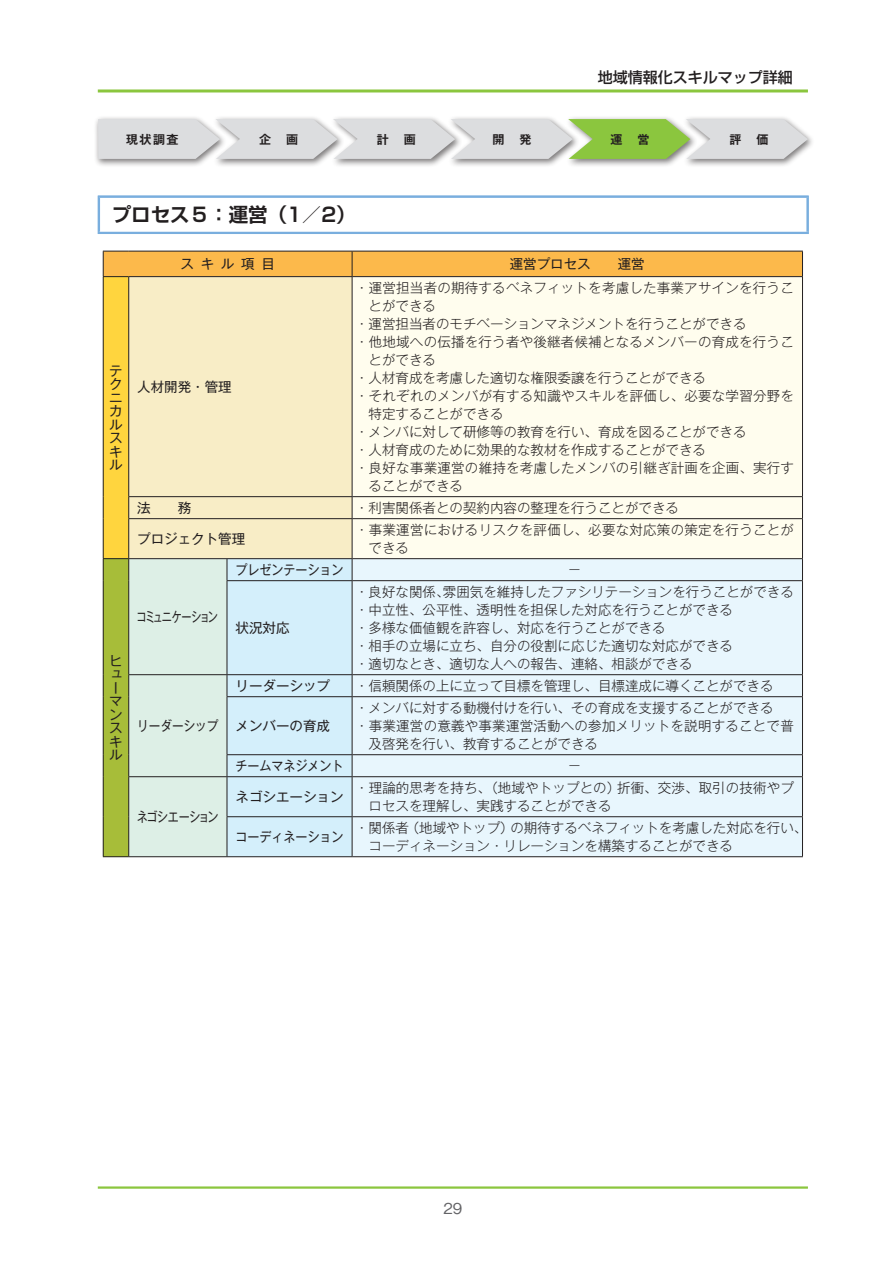
<style>
.page{position:relative;width:893px;height:1263px;background:#fff}
.page>*{position:absolute;margin:0;border:0;box-sizing:border-box;transform-origin:0 0}
.小見出し{font:700 19.5px "Shin Go Pr 5 De";color:#231f20}
.t1{font:500 15px "Shin Go Pr 5";color:#231f20}
.t2{font:500 15px "Gothic BBB Pr 5";color:#636366}
.表下{font:300 13.5px/18px "Gothic MB101 Pr 5";color:#231f20}
.表_ジャス{font:13.5px/13.5px "Gothic MB101 Pr 5";color:#231f20;text-align:justify}
.表_ジャス-2{font:13.5px "Gothic MB101 Pr 5";color:#231f20;scale:.89 1}
.表_ジャス-3{font:13.5px "Gothic MB101 Pr 5";letter-spacing:-.125em;color:#231f20;scale:.75 1}
.表_ジャス-4{font:13.5px "Gothic MB101 Pr 5";letter-spacing:-.07em;color:#231f20;scale:.82 1}
.表_ジャス-5{font:13.5px "Gothic MB101 Pr 5";color:#231f20;scale:.86 1}
.t3{font:700 12px "Gothic MB101 Pr 5 De";color:#231f20}
</style>
<div class="page">
<hr style="left:98px;top:196px;width:711px;height:2px;background:#79aede">
<hr style="left:98px;top:198px;width:2px;height:34px;background:#79aede">
<hr style="left:806px;top:198px;width:3px;height:34px;background:#79aede">
<hr style="left:98px;top:232px;width:711px;height:2px;background:#79aede">
<div style="left:94px;top:115px;width:133px;height:52px;background:#231f20;opacity:.6"></div>
<div style="left:211px;top:115px;width:133px;height:52px;background:#231f20;opacity:.6"></div>
<div style="left:329px;top:115px;width:133px;height:52px;background:#231f20;opacity:.6"></div>
<div style="left:682px;top:115px;width:132px;height:52px;background:#231f20;opacity:.6"></div>
<div style="left:446px;top:115px;width:133px;height:52px;background:#231f20;opacity:.6"></div>
<div style="left:564px;top:115px;width:133px;height:52px;background:#231f20;opacity:.6"></div>
<svg style="left:98px;top:119px;width:710px;height:40px;background:#d1dac9"></svg>
<div style="left:103px;top:277px;width:26px;height:282px;background:#ffd53e"></div>
<div style="left:129px;top:277px;width:223px;height:281px;background:#f8edc6"></div>
<div style="left:353px;top:277px;width:449px;height:281px;background:#fffdee"></div>
<div style="left:353px;top:559px;width:449px;height:297px;background:#e8f6fd"></div>
<hr style="left:103px;top:277px;width:1px;height:220px;background:#231f20">
<hr style="left:802px;top:277px;width:1px;height:219px;background:#231f20">
<svg style="left:103px;top:497px;width:1px;height:22px"></svg>
<hr style="left:352px;top:496px;width:451px;height:1px;background:#231f20">
<svg style="left:802px;top:497px;width:1px;height:21px"></svg>
<hr style="left:103px;top:519px;width:1px;height:39px;background:#231f20">
<hr style="left:352px;top:518px;width:451px;height:1px;background:#231f20">
<hr style="left:802px;top:519px;width:1px;height:39px;background:#231f20">
<hr style="left:352px;top:558px;width:451px;height:1px;background:#231f20">
<svg style="left:802px;top:559px;width:1px;height:21px"></svg>
<hr style="left:352px;top:580px;width:451px;height:1px;background:#231f20">
<hr style="left:802px;top:581px;width:1px;height:93px;background:#231f20">
<hr style="left:352px;top:674px;width:451px;height:1px;background:#231f20">
<svg style="left:802px;top:675px;width:1px;height:21px"></svg>
<hr style="left:352px;top:696px;width:451px;height:1px;background:#231f20">
<hr style="left:802px;top:697px;width:1px;height:57px;background:#231f20">
<hr style="left:352px;top:754px;width:451px;height:1px;background:#231f20">
<svg style="left:802px;top:755px;width:1px;height:21px"></svg>
<hr style="left:352px;top:776px;width:451px;height:1px;background:#231f20">
<hr style="left:802px;top:777px;width:1px;height:39px;background:#231f20">
<hr style="left:352px;top:816px;width:451px;height:1px;background:#231f20">
<hr style="left:802px;top:817px;width:1px;height:39px;background:#231f20">
<svg style="left:103px;top:558px;width:250px;height:299px;background:#cde4d9"></svg>
<hr style="left:129px;top:856px;width:98px;height:1px;background:#231f20">
<hr style="left:227px;top:856px;width:125px;height:1px;background:#231f20">
<hr style="left:352px;top:856px;width:451px;height:1px;background:#231f20">
<hr style="left:128px;top:277px;width:1px;height:219px;background:#231f20">
<hr style="left:352px;top:277px;width:1px;height:219px;background:#231f20">
<hr style="left:128px;top:496px;width:99px;height:1px;background:#231f20">
<svg style="left:128px;top:497px;width:1px;height:21px"></svg>
<hr style="left:227px;top:496px;width:125px;height:1px;background:#231f20">
<svg style="left:352px;top:497px;width:1px;height:21px"></svg>
<hr style="left:128px;top:518px;width:99px;height:1px;background:#231f20">
<hr style="left:128px;top:519px;width:1px;height:39px;background:#231f20">
<hr style="left:227px;top:518px;width:125px;height:1px;background:#231f20">
<hr style="left:352px;top:519px;width:1px;height:39px;background:#231f20">
<hr style="left:129px;top:558px;width:98px;height:1px;background:#231f20">
<hr style="left:227px;top:558px;width:125px;height:1px;background:#231f20">
<div style="left:103px;top:251px;width:700px;height:26px;background:#fcb94b"></div>
<hr style="left:352px;top:276px;width:451px;height:1px;background:#231f20">
<hr style="left:98px;top:89px;width:710px;height:3px;background:#8bc63e">
<hr style="left:98px;top:1186px;width:710px;height:3px;background:#8bc63e">
<p class="t1" style="left:598px;top:65px;width:211px">地域情報化スキルマップ詳細　</p>
<p class="t3" style="left:126px;top:129px;width:54px">現状調査</p>
<p class="t3" style="left:259px;top:129px;width:40px">企　画</p>
<p class="t3" style="left:377px;top:129px;width:40px">計　画</p>
<p class="t3" style="left:493px;top:129px;width:40px">開　発</p>
<p class="t3" style="left:610px;top:129px;width:40px">運　営</p>
<p class="t3" style="left:730px;top:129px;width:40px">評　価</p>
<p class="小見出し" style="left:112px;top:199px;width:246px">プロセス５：運営（1／2）</p>
<p class="表_ジャス" style="left:109px;top:362px;width:15px">テクニカルスキル</p>
<p class="表_ジャス" style="left:109px;top:652px;width:15px;text-align:left">ヒューマンスキル</p>
<p class="表_ジャス" style="left:180px;top:256px;width:96px">スキル項目</p>
<p class="表_ジャス" style="left:510px;top:256px;width:136px">運営プロセス　　運営</p>
<p class="表_ジャス" style="left:137px;top:379px;width:96px">人材開発・管理</p>
<p class="表下" style="left:369px;top:277px;width:427px;text-indent:-14px">・運営担当者の期待するベネフィットを考慮した事業アサインを行うことができる</p>
<p class="表下" style="left:355px;top:313px;width:393px">・運営担当者のモチベーションマネジメントを行うことができる</p>
<p class="表下" style="left:369px;top:331px;width:427px;text-indent:-14px">・他地域への伝播を行う者や後継者候補となるメンバーの育成を行うことができる</p>
<p class="表下" style="left:355px;top:367px;width:352px">・人材育成を考慮した適切な権限委譲を行うことができる</p>
<p class="表下" style="left:369px;top:385px;width:427px;text-indent:-14px">・それぞれのメンバが有する知識やスキルを評価し、必要な学習分野を特定することができる</p>
<p class="表下" style="left:355px;top:421px;width:393px">・メンバに対して研修等の教育を行い、育成を図ることができる</p>
<p class="表下" style="left:355px;top:439px;width:352px">・人材育成のために効果的な教材を作成することができる</p>
<p class="表下" style="left:369px;top:457px;width:427px;text-indent:-14px">・良好な事業運営の維持を考慮したメンバの引継ぎ計画を企画、実行することができる</p>
<p class="表_ジャス" style="left:137px;top:500px;width:55px">法　　務</p>
<p class="表下" style="left:355px;top:497px;width:325px">・利害関係者との契約内容の整理を行うことができる</p>
<p class="表_ジャス" style="left:137px;top:531px;width:110px">プロジェクト管理</p>
<p class="表下" style="left:369px;top:519px;width:427px;text-indent:-14px">・事業運営におけるリスクを評価し、必要な対応策の策定を行うことができる</p>
<p class="表_ジャス-3" style="left:137px;top:605px;width:110px">コミュニケーション</p>
<p class="表_ジャス-5" style="left:137px;top:714px;width:96px">リーダーシップ</p>
<p class="表_ジャス-4" style="left:137px;top:805px;width:101px">ネゴシエーション</p>
<p class="表_ジャス-2" style="left:235px;top:558px;width:123px">プレゼンテーション</p>
<p class="表下" style="left:568px;top:559px;width:15px">－</p>
<p class="表_ジャス" style="left:235px;top:620px;width:55px">状況対応</p>
<p class="表下" style="left:355px;top:581px;width:440px">・良好な関係、雰囲気を維持したファシリテーションを行うことができる</p>
<p class="表下" style="left:355px;top:599px;width:379px">・中立性、公平性、透明性を担保した対応を行うことができる</p>
<p class="表下" style="left:355px;top:617px;width:312px">・多様な価値観を許容し、対応を行うことができる</p>
<p class="表下" style="left:355px;top:635px;width:379px">・相手の立場に立ち、自分の役割に応じた適切な対応ができる</p>
<p class="表下" style="left:355px;top:653px;width:339px">・適切なとき、適切な人への報告、連絡、相談ができる</p>
<p class="表_ジャス" style="left:235px;top:678px;width:96px">リーダーシップ</p>
<p class="表下" style="left:355px;top:675px;width:420px">・信頼関係の上に立って目標を管理し、目標達成に導くことができる</p>
<p class="表_ジャス" style="left:235px;top:718px;width:96px">メンバーの育成</p>
<p class="表下" style="left:355px;top:697px;width:420px">・メンバに対する動機付けを行い、その育成を支援することができる</p>
<p class="表下" style="left:369px;top:715px;width:427px;text-indent:-14px">・事業運営の意義や事業運営活動への参加メリットを説明することで普及啓発を行い、教育することができる</p>
<p class="表_ジャス-2" style="left:235px;top:754px;width:123px">チームマネジメント</p>
<p class="表下" style="left:568px;top:755px;width:15px">－</p>
<p class="表_ジャス" style="left:235px;top:789px;width:109px">ネゴシエーション</p>
<p class="表下" style="left:369px;top:777px;width:427px;text-indent:-14px">・理論的思考を持ち、（地域やトップとの）折衝、交渉、取引の技術やプロセスを理解し、実践することができる</p>
<p class="表_ジャス-2" style="left:235px;top:825px;width:123px">コーディネーション</p>
<p class="表下" style="left:369px;top:817px;width:440px;text-indent:-14px">・関係者（地域やトップ）の期待するベネフィットを考慮した対応を行い、コーディネーション・リレーションを構築することができる</p>
<p class="t2" style="left:443px;top:1196px;width:20px">29</p>
</div>
